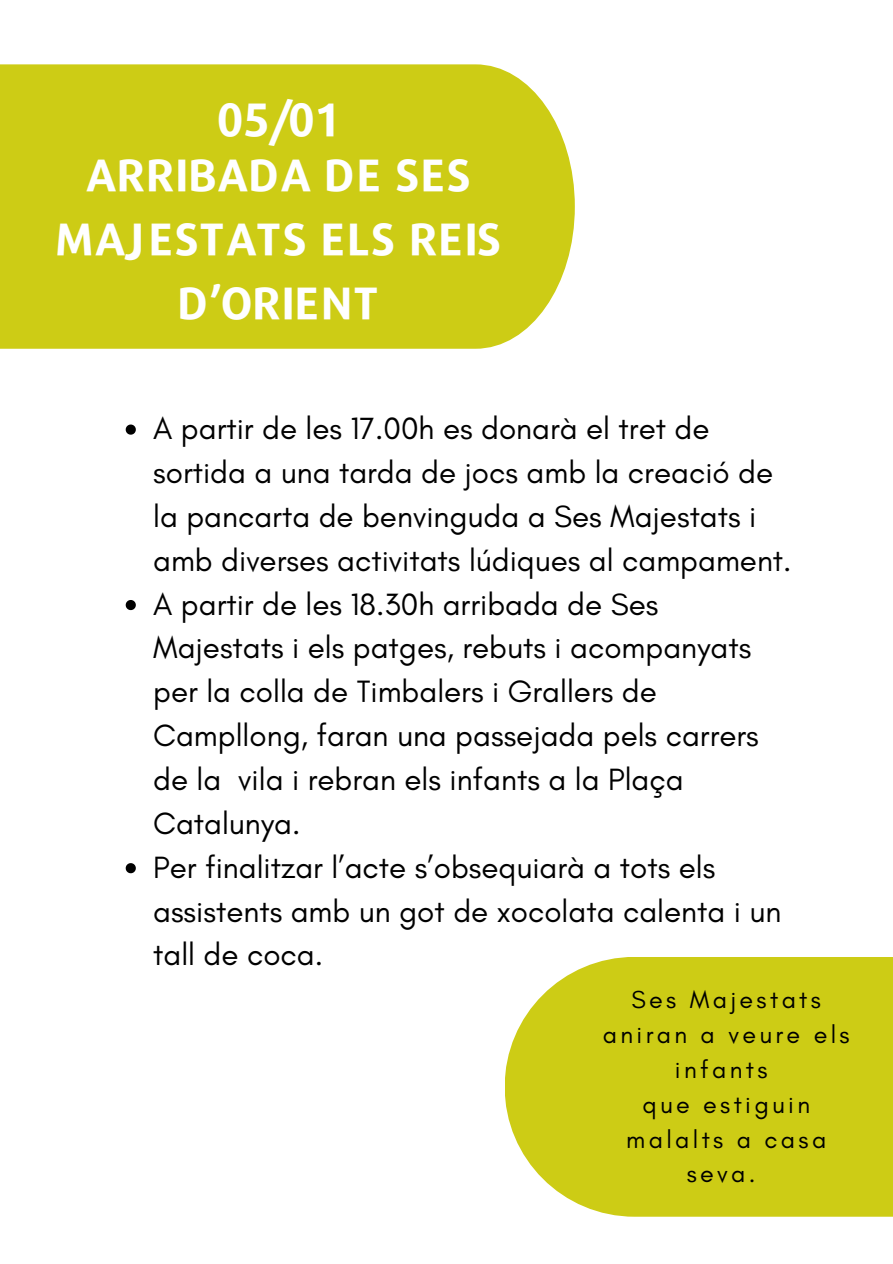
<style>
.page{position:relative;width:893px;height:1264px;background:#fff}
.page>*{position:absolute;margin:0;border:0;box-sizing:border-box;transform-origin:0 0}
.t1{font:700 46.5px "Repo";color:#fff}
.t2{font:700 45px/64.1px "Repo";color:#fff;text-align:center}
.t3{font:31.35px/43.8px "Glacial Indifference";color:#000}
.t4{font:25.05px/34.8px "Glacial Indifference";letter-spacing:.135em;color:#000;text-align:center}
</style>
<div class="page">
<svg style="left:126px;top:424px;width:10px;height:10px"></svg>
<svg style="left:126px;top:600px;width:10px;height:10px"></svg>
<svg style="left:126px;top:863px;width:10px;height:10px"></svg>
<div style="left:0;top:64px;width:574px;height:285px;background:#cdcc15"></div>
<svg style="left:505px;top:957px;width:387px;height:259px;background:#d0cf25"></svg>
<h1 class="t1" style="left:217px;top:89px;width:125px">05/01</h1>
<h2 class="t2" style="left:56px;top:141px;width:448px">ARRIBADA DE SES<br>MAJESTATS ELS REIS<br>D’ORIENT</h2>
<p class="t3" style="left:153px;top:406px;width:640px">A partir de les 17.00h es donarà el tret de sortida a una tarda de jocs amb la creació de la pancarta de benvinguda a Ses Majestats i amb diverses activitats lúdiques al campament.<br>A partir de les 18.30h arribada de Ses Majestats i els patges, rebuts i acompanyats per la colla de Timbalers i Grallers de Campllong, faran una passejada pels carrers de la vila i rebran els infants a la Plaça Catalunya.<br>Per finalitzar l’acte s’obsequiarà a tots els assistents amb un got de xocolata calenta i un tall de coca.</p>
<p class="t4" style="left:602px;top:981px;width:248px">Ses Majestats aniran a veure els infants<br>que estiguin malalts a casa seva.</p>
</div>
